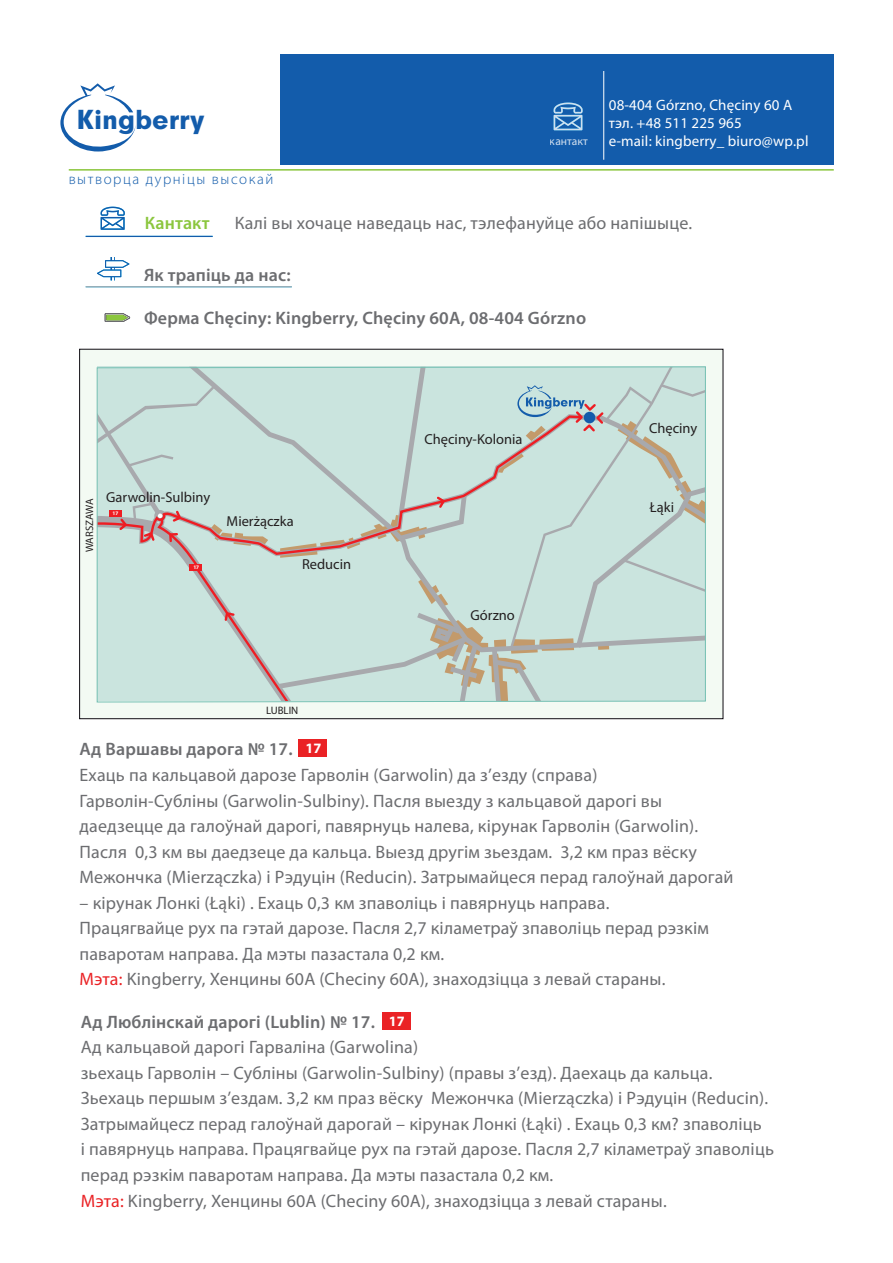
<style>
.page{position:relative;width:893px;height:1263px;background:#fff}
.page>*{position:absolute;margin:0;border:0;box-sizing:border-box;transform-origin:0 0}
.t1{font:25.05px "Geometric 706 Blk EU";color:#135cab}
.t2{font:18px/25.5px "Myriad Pro";letter-spacing:.01em;color:#6c6d70}
.t3{font:600 18px "Myriad Pro";letter-spacing:.01em;color:#6c6d70}
.t4{font:600 18px "Myriad Pro";letter-spacing:.01em;color:#8bc63e}
.t5{font:15px/18px "Myriad Pro";letter-spacing:.01em;color:#fff}
.t6{font:300 15px "Myriad Pro";letter-spacing:.105em;color:#135cab}
.t7{font:14.4px "Myriad Pro";color:#231f20}
.t8{font:700 14.4px "Myriad Pro";color:#fff}
.t9{font:11.55px "Myriad Pro";color:#fff}
.t10{font:10.8px "Myriad Pro";color:#231f20}
.t11{font:700 5.25px "Myriad Pro";color:#fff}
.s1{color:#ea2225}
</style>
<div class="page">
<div style="left:281px;top:54px;width:553px;height:110px;background:#135cab"></div>
<hr style="left:69px;top:169px;width:765px;height:2px;background:#8bc63e">
<svg style="left:60px;top:83px;width:76px;height:69px"></svg>
<svg style="left:554px;top:103px;width:29px;height:27px"></svg>
<hr style="left:603px;top:71px;width:1px;height:89px;background:#fff">
<div style="left:382px;top:1012px;width:28px;height:18px;background:#ea2225"></div>
<div style="left:299px;top:740px;width:28px;height:17px;background:#ea2225"></div>
<div style="left:79px;top:349px;width:644px;height:370px;background:#f3faf3;border:1px solid #0f0c12"></div>
<svg style="left:97px;top:366px;width:609px;height:337px;background:#c7dcd6"></svg>
<svg style="left:97px;top:257px;width:32px;height:23px"></svg>
<hr style="left:86px;top:236px;width:127px;height:1px;background:#135cab">
<hr style="left:86px;top:286px;width:206px;height:1px;background:#a8a9ad">
<svg style="left:101px;top:207px;width:24px;height:23px"></svg>
<svg style="left:105px;top:313px;width:25px;height:9px"></svg>
<h1 class="t1" style="left:76px;top:102px;width:130px">Kingberry</h1>
<p class="t6" style="left:69px;top:170px;width:206px">вытворца дурніцы высокай</p>
<p class="t9" style="left:550px;top:134px;width:39px">кантакт</p>
<p class="t5" style="left:609px;top:96px;width:201px">08-404 Górzno, Chęciny 60 A тэл. +48 511 225 965<br>e-mail: kingberry_ biuro@wp.pl</p>
<p class="t4" style="left:145px;top:212px;width:66px">Кантакт</p>
<p class="t2" style="left:235px;top:210px;width:459px">Калі вы хочаце наведаць нас, тэлефануйце або напішыце.</p>
<p class="t3" style="left:144px;top:263px;width:148px">Як трапіць да нас:</p>
<p class="t3" style="left:144px;top:306px;width:444px">Ферма Chęciny: Kingberry, Chęciny 60A, 08-404 Górzno</p>
<p class="t10" style="left:83px;top:552px;width:55px;rotate:-90deg">WARSZAWA</p>
<p class="t7" style="left:106px;top:488px;width:106px">Garwolin-Sulbiny</p>
<p class="t11" style="left:113px;top:510px;width:7px">17</p>
<p class="t11" style="left:193px;top:564px;width:7px">17</p>
<p class="t7" style="left:227px;top:513px;width:69px">Mierżączka</p>
<p class="t7" style="left:302px;top:555px;width:51px">Reducin</p>
<p class="t10" style="left:266px;top:703px;width:34px">LUBLIN</p>
<p class="t7" style="left:424px;top:431px;width:100px">Chęciny-Kolonia</p>
<p class="t7" style="left:470px;top:606px;width:46px">Górzno</p>
<p class="t7" style="left:649px;top:419px;width:50px">Chęciny</p>
<p class="t7" style="left:650px;top:498px;width:26px">Łąki</p>
<p class="t3" style="left:79px;top:738px;width:215px">Ад Варшавы дарога № 17.</p>
<p class="t2" style="left:79px;top:762px;width:655px">Ехаць па кальцавой дарозе Гарволін (Garwolin) да з’езду (справа)<br>Гарволін-Субліны (Garwolin-Sulbiny). Пасля выезду з кальцавой дарогі вы даедзецце да галоўнай дарогі, павярнуць налева, кірунак Гарволін (Garwolin).<br>Пасля 0,3 км вы даедзеце да кальца. Выезд другім зьездам. 3,2 км праз вёску Межончка (Mierzączka) і Рэдуцін (Reducin). Затрымайцеся перад галоўнай дарогай</p>
<p class="t2" style="left:79px;top:889px;width:631px">– кірунак Лонкі (Łąki) . Ехаць 0,3 км зпаволіць і павярнуць направа.<br>Працягвайце рух па гэтай дарозе. Пасля 2,7 кіламетраў зпаволіць перад рэзкім паваротам направа. Да мэты пазастала 0,2 км.<br><span class="s1">Мэта:</span> Kingberry, Хенцины 60А (Checiny 60A), знаходзіцца з левай стараны.</p>
<p class="t3" style="left:81px;top:1010px;width:296px">Ад Люблінскай дарогі (Lublin) № 17.</p>
<p class="t2" style="left:81px;top:1034px;width:695px">Ад кальцавой дарогі Гарваліна (Garwolina)<br>зьехаць Гарволін – Субліны (Garwolin-Sulbiny) (правы з’езд). Даехаць да кальца.<br>Зьехаць першым з’ездам. 3,2 км праз вёску Межончка (Mierzączka) і Рэдуцін (Reducin).<br>Затрымайцесz перад галоўнай дарогай – кірунак Лонкі (Łąki) . Ехаць 0,3 км? зпаволіць<br>і павярнуць направа. Працягвайце рух па гэтай дарозе. Пасля 2,7 кіламетраў зпаволіць перад рэзкім паваротам направа. Да мэты пазастала 0,2 км.<br><span class="s1">Мэта:</span> Kingberry, Хенцины 60А (Checiny 60A), знаходзіцца з левай стараны.</p>
<p class="t8" style="left:305px;top:739px;width:17px">17</p>
<p class="t8" style="left:389px;top:1012px;width:17px">17</p>
</div>
